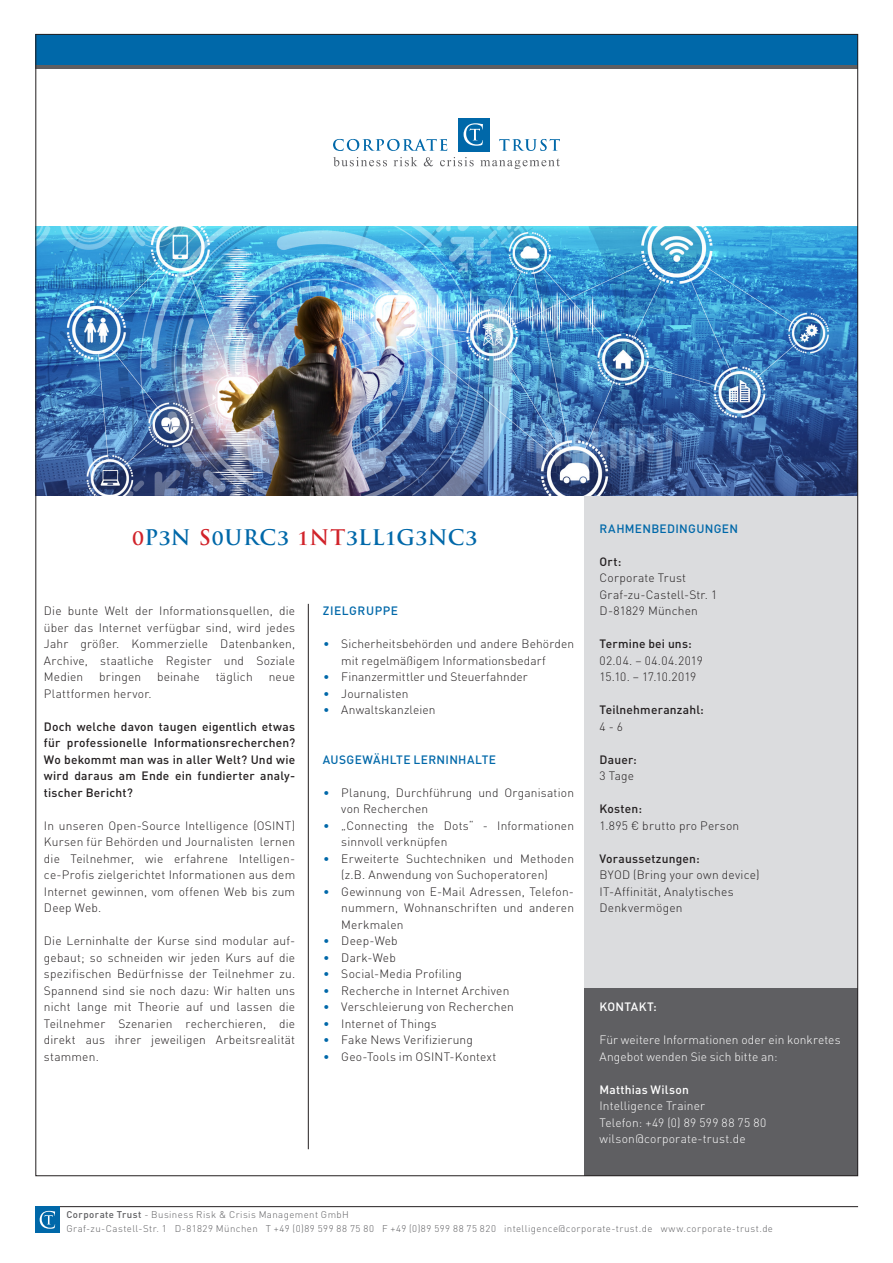
<style>
.page{position:relative;width:893px;height:1263px;background:#fff}
.page>*{position:absolute;margin:0;border:0;box-sizing:border-box;transform-origin:0 0}
.t1{font:700 21px "Trajan Pro";letter-spacing:.025em;color:#0068a9}
.Absatzformat_1{font:300 12px/16.5px "DIN Pro";letter-spacing:.015em;color:#231f20}
.Absatzformat_1-2{font:500 12px/16.5px "DIN Pro";letter-spacing:.015em;color:#231f20;text-align:justify}
.Absatzformat_1-3{font:300 12px/16.5px "DIN Pro";letter-spacing:.01em;color:#fff}
.Absatzformat_1-4{font:500 12px "DIN Pro";letter-spacing:.03em;color:#0068a9}
.Absatzformat_1-5{font:500 12px "DIN Pro";letter-spacing:.02em;color:#fff}
.Absatzformat_1-6{font:300 12px "DIN Pro";letter-spacing:.035em;color:#231f20}
.Absatzformat_1-7{font:300 12px "DIN Pro";letter-spacing:-.015em;color:#231f20}
.Absatzformat_1-8{font:300 9.6px "DIN Pro";letter-spacing:.045em;color:#5f5f62}
.s1{color:#d1232a}
.s2{color:#0068a9}
.s3{font-weight:500}
</style>
<div class="page">
<div style="left:585px;top:493px;width:273px;height:579px;background:#dbdcde"></div>
<img style="left:37px;top:226px;width:819px;height:269px">
<div style="left:585px;top:989px;width:273px;height:187px;background:#5f5f62"></div>
<svg style="left:333px;top:139px;width:114px;height:12px"></svg>
<svg style="left:499px;top:139px;width:61px;height:12px"></svg>
<div style="left:458px;top:118px;width:31px;height:33px;background:#0068a9"></div>
<svg style="left:464px;top:123px;width:19px;height:23px"></svg>
<svg style="left:333px;top:157px;width:54px;height:9px"></svg>
<svg style="left:393px;top:157px;width:24px;height:9px"></svg>
<svg style="left:424px;top:157px;width:9px;height:9px"></svg>
<svg style="left:440px;top:157px;width:34px;height:9px"></svg>
<svg style="left:480px;top:158px;width:80px;height:11px"></svg>
<hr style="left:308px;top:604px;width:1px;height:545px;background:#231f20">
<hr style="left:35px;top:1206px;width:823px;height:1px;background:#231f20">
<div style="left:35px;top:1206px;width:25px;height:27px;background:#0068a9"></div>
<svg style="left:40px;top:1211px;width:15px;height:18px"></svg>
<div style="left:35px;top:51px;width:822px;height:17px;background:#5f5f62"></div>
<div style="left:35px;top:34px;width:822px;height:31px;background:#0068a9"></div>
<p class="t1" style="left:132px;top:524px;width:347px"><span class="s1">0</span>P3N <span class="s1">S</span>0URC3 <span class="s1">1NT</span>3LL1G3NC3</p>
<p class="Absatzformat_1" style="left:44px;top:602px;width:253px;text-align:justify">Die bunte Welt der Informationsquellen, die über das Internet verfügbar sind, wird jedes Jahr größer. Kommerzielle Datenbanken, Archive, staatliche Register und Soziale Medien</p>
<p class="Absatzformat_1" style="left:99px;top:668px;width:43px">bringen</p>
<p class="Absatzformat_1" style="left:157px;top:668px;width:44px">beinahe</p>
<p class="Absatzformat_1" style="left:216px;top:668px;width:38px">täglich</p>
<p class="Absatzformat_1" style="left:269px;top:668px;width:28px">neue</p>
<p class="Absatzformat_1" style="left:44px;top:684px;width:109px">Plattformen hervor.</p>
<p class="Absatzformat_1-2" style="left:44px;top:717px;width:253px">Doch welche davon taugen eigentlich etwas für professionelle Informationsrecherchen?<br>Wo bekommt man was in aller Welt? Und wie wird daraus am Ende ein fundierter analy&shy;tischer Bericht?</p>
<p class="Absatzformat_1" style="left:44px;top:816px;width:253px;text-align:justify">In unseren Open-Source Intelligence (OSINT)<br>Kursen für Behörden und Journalisten lernen die Teilnehmer, wie erfahrene Intelligen&shy;ce-Profis zielgerichtet Informationen aus dem Internet gewinnen, vom offenen Web bis zum Deep Web.</p>
<p class="Absatzformat_1" style="left:44px;top:932px;width:253px;text-align:justify">Die Lerninhalte der Kurse sind modular auf&shy;gebaut; so schneiden wir jeden Kurs auf die spezifischen Bedürfnisse der Teilnehmer zu.<br>Spannend sind sie noch dazu: Wir halten uns nicht lange mit Theorie auf und lassen die Teilnehmer Szenarien recherchieren, die direkt aus ihrer jeweiligen Arbeitsrealität stammen.</p>
<p class="Absatzformat_1-4" style="left:323px;top:603px;width:77px">ZIELGRUPPE</p>
<p class="Absatzformat_1" style="left:341px;top:635px;width:234px;text-indent:-18px"><span class="s2">•</span> Sicherheitsbehörden und andere Behörden mit regelmäßigem Informationsbedarf</p>
<p class="Absatzformat_1" style="left:323px;top:668px;width:206px"><span class="s2">•</span> Finanzermittler und Steuerfahnder</p>
<p class="Absatzformat_1" style="left:323px;top:684px;width:87px"><span class="s2">•</span> Journalisten</p>
<p class="Absatzformat_1" style="left:323px;top:701px;width:114px"><span class="s2">•</span> Anwaltskanzleien</p>
<p class="Absatzformat_1-4" style="left:323px;top:751px;width:175px">AUSGEWÄHLTE LERNINHALTE</p>
<p class="Absatzformat_1" style="left:341px;top:783px;width:234px;text-indent:-18px"><span class="s2">•</span> Planung, Durchführung und Organisation von Recherchen</p>
<p class="Absatzformat_1" style="left:341px;top:816px;width:234px;text-indent:-18px"><span class="s2">•</span> „Connecting the Dots“ - Informationen sinnvoll verknüpfen</p>
<p class="Absatzformat_1" style="left:341px;top:849px;width:234px;text-indent:-18px"><span class="s2">•</span> Erweiterte Suchtechniken und Methoden (z.B. Anwendung von Suchoperatoren)</p>
<p class="Absatzformat_1" style="left:341px;top:882px;width:234px;text-align:justify;text-indent:-18px"><span class="s2">•</span> Gewinnung von E-Mail Adressen, Telefon&shy;nummern, Wohnanschriften und anderen Merkmalen</p>
<p class="Absatzformat_1" style="left:323px;top:932px;width:76px"><span class="s2">•</span> Deep-Web</p>
<p class="Absatzformat_1" style="left:323px;top:948px;width:74px"><span class="s2">•</span> Dark-Web</p>
<p class="Absatzformat_1" style="left:323px;top:965px;width:140px"><span class="s2">•</span> Social-Media Profiling</p>
<p class="Absatzformat_1" style="left:323px;top:981px;width:188px"><span class="s2">•</span> Recherche in Internet Archiven</p>
<p class="Absatzformat_1" style="left:323px;top:998px;width:192px"><span class="s2">•</span> Verschleierung von Recherchen</p>
<p class="Absatzformat_1" style="left:323px;top:1014px;width:115px"><span class="s2">•</span> Internet of Things</p>
<p class="Absatzformat_1" style="left:323px;top:1031px;width:151px"><span class="s2">•</span> Fake News Verifizierung</p>
<p class="Absatzformat_1" style="left:323px;top:1047px;width:175px"><span class="s2">•</span> Geo-Tools im OSINT-Kontext</p>
<p class="Absatzformat_1-4" style="left:600px;top:520px;width:140px">RAHMENBEDINGUNGEN</p>
<p class="Absatzformat_1-2" style="left:600px;top:552px;width:23px">Ort:</p>
<p class="Absatzformat_1" style="left:600px;top:569px;width:88px">Corporate Trust</p>
<p class="Absatzformat_1" style="left:600px;top:585px;width:119px">Graf-zu-Castell-Str. 1</p>
<p class="Absatzformat_1" style="left:600px;top:602px;width:100px">D-81829 München</p>
<p class="Absatzformat_1-2" style="left:600px;top:635px;width:94px">Termine bei uns:</p>
<p class="Absatzformat_1-6" style="left:600px;top:652px;width:105px">02.04. – 04.04.2019</p>
<p class="Absatzformat_1-7" style="left:600px;top:669px;width:98px">15.10. – 17.10.2019</p>
<p class="Absatzformat_1-2" style="left:600px;top:701px;width:106px">Teilnehmeranzahl:</p>
<p class="Absatzformat_1" style="left:600px;top:717px;width:25px">4 - 6</p>
<p class="Absatzformat_1-2" style="left:600px;top:750px;width:39px">Dauer:</p>
<p class="Absatzformat_1" style="left:600px;top:767px;width:36px">3 Tage</p>
<p class="Absatzformat_1-2" style="left:600px;top:800px;width:44px">Kosten:</p>
<p class="Absatzformat_1" style="left:600px;top:816px;width:141px">1.895 € brutto pro Person</p>
<p class="Absatzformat_1-2" style="left:600px;top:849px;width:102px">Voraussetzungen:</p>
<p class="Absatzformat_1" style="left:600px;top:866px;width:161px">BYOD (Bring your own device)<br>IT-Affinität, Analytisches</p>
<p class="Absatzformat_1" style="left:600px;top:899px;width:84px">Denkvermögen</p>
<p class="Absatzformat_1-5" style="left:600px;top:999px;width:59px">KONTAKT:</p>
<p class="Absatzformat_1-3" style="left:600px;top:1031px;width:243px">Für weitere Informationen oder ein konkretes<br>Angebot wenden Sie sich bitte an:</p>
<p class="Absatzformat_1-5" style="left:600px;top:1081px;width:91px">Matthias Wilson</p>
<p class="Absatzformat_1-3" style="left:600px;top:1097px;width:107px">Intelligence Trainer</p>
<p class="Absatzformat_1-3" style="left:600px;top:1113px;width:168px">Telefon: +49 (0) 89 599 88 75 80</p>
<p class="Absatzformat_1-3" style="left:600px;top:1130px;width:148px">wilson@corporate-trust.de</p>
<p class="Absatzformat_1-8" style="left:66px;top:1208px;width:284px"><span class="s3">Corporate Trust</span> - Business Risk &amp; Crisis Management GmbH</p>
<p class="Absatzformat_1-8" style="left:66px;top:1221px;width:708px">Graf-zu-Castell-Str. 1 D-81829 München T +49 (0)89 599 88 75 80 F +49 (0)89 599 88 75 820 intelligence@corporate-trust.de www.corporate-trust.de</p>
</div>
